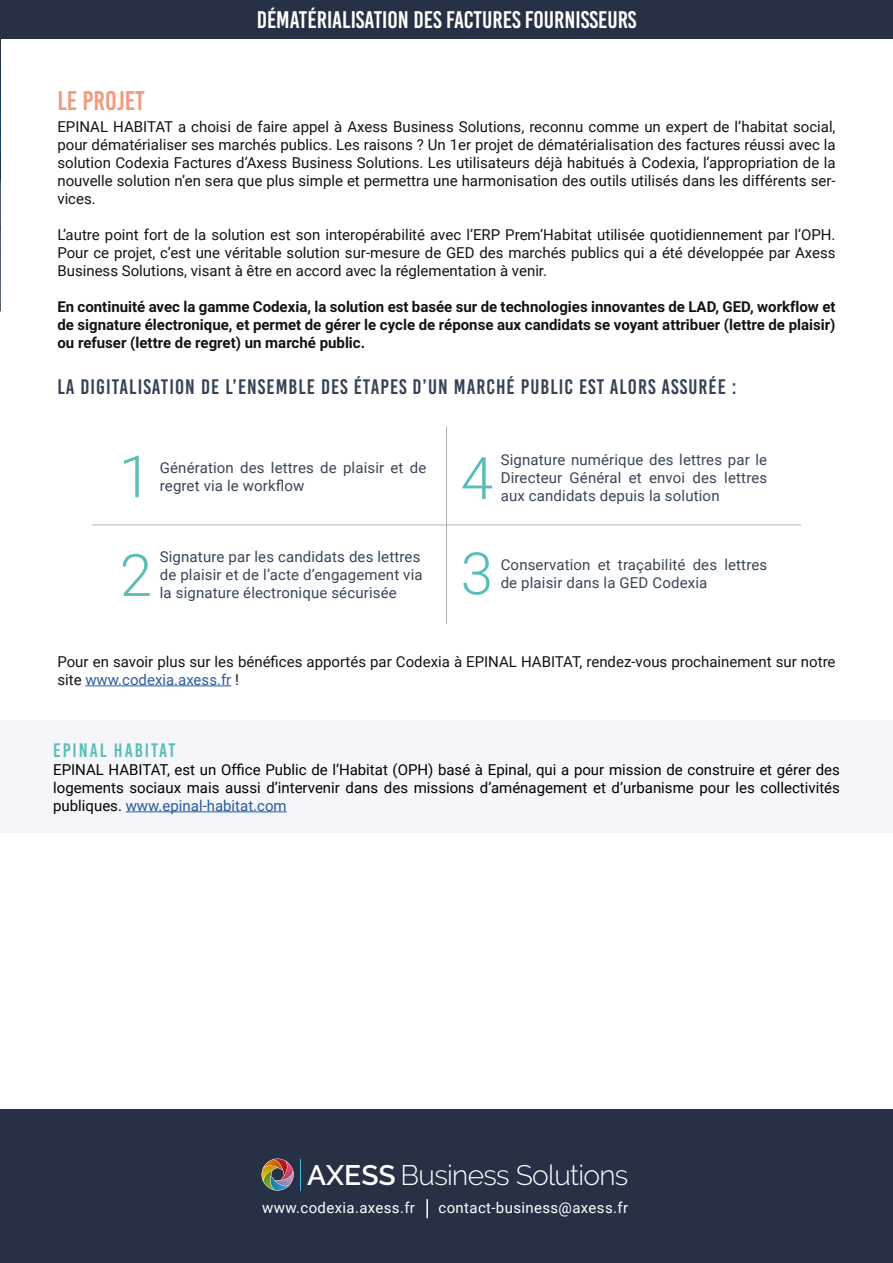
<style>
.page{position:relative;width:893px;height:1263px;background:#fff}
.page>*{position:absolute;margin:0;border:0;box-sizing:border-box;transform-origin:0 0}
.t1{font:300 58.5px/95.4px "Roboto";color:#5bbdb7}
.t2{font:300 28.2px "Raleway";letter-spacing:-.025em;color:#fff}
.t3{font:27px "Bebas Kai";color:#f3997e}
.t4{font:24px "Bebas Kai";color:#fff}
.t5{font:21px "Bebas Kai";letter-spacing:.05em;color:#354354}
.t6{font:19.5px "Bebas Kai";letter-spacing:.1em;color:#5bbdb7}
.t7{font:15px/18px "Roboto";color:#131313;text-align:justify}
.t8{font:15px/18px "Roboto";letter-spacing:.01em;color:#384556}
.t9{font:700 15px/18px "Roboto";color:#131313;text-align:justify}
.t10{font:15px/18px "Roboto";color:#000;text-align:justify}
.t11{font:15px "Roboto";letter-spacing:.025em;color:#fff}
.s1{color:#2c5d9d}
.s2{color:#275b9b}
.s3{font-weight:600}
</style>
<div class="page">
<hr style="left:0;top:69px;width:1px;height:242px;background:#263145">
<div style="left:0;top:0;width:893px;height:38px;background:#263145"></div>
<div style="left:0;top:720px;width:893px;height:113px;background:#f4f6fa"></div>
<hr style="left:126px;top:811px;width:161px;height:1px;background:#275b9b">
<div style="left:0;top:1110px;width:893px;height:153px;background:#263145"></div>
<svg style="left:262px;top:1159px;width:31px;height:31px"></svg>
<hr style="left:300px;top:1159px;width:1px;height:31px;background:#47baec">
<svg style="left:426px;top:1199px;width:2px;height:19px"></svg>
<hr style="left:446px;top:426px;width:1px;height:198px;background:#b3b2b2">
<hr style="left:92px;top:524px;width:709px;height:1px;background:#b3b2b2">
<hr style="left:85px;top:685px;width:146px;height:1px;background:#2c5d9d">
<hr style="left:0;top:0;width:1px;height:70px;background:#263145">
<h3 class="t4" style="left:257px;top:7px;width:381px">DÉMATÉRIALISATION DES FACTURES FOURNISSEURS</h3>
<h3 class="t3" style="left:57px;top:86px;width:89px">LE PROJET</h3>
<p class="t7" style="left:57px;top:117px;width:780px">EPINAL HABITAT a choisi de faire appel à Axess Business Solutions, reconnu comme un expert de l’habitat social, pour dématérialiser ses marchés publics. Les raisons ? Un 1er projet de dématérialisation des factures réussi avec la solution Codexia Factures d’Axess Business Solutions. Les utilisateurs déjà habitués à Codexia, l’appropriation de la nouvelle solution n’en sera que plus simple et permettra une harmonisation des outils utilisés dans les différents ser&shy;vices.</p>
<p class="t7" style="left:57px;top:225px;width:780px">L’autre point fort de la solution est son interopérabilité avec l’ERP Prem’Habitat utilisée quotidiennement par l’OPH.<br>Pour ce projet, c’est une véritable solution sur-mesure de GED des marchés publics qui a été développée par Axess Business Solutions, visant à être en accord avec la réglementation à venir.</p>
<p class="t9" style="left:57px;top:297px;width:780px">En continuité avec la gamme Codexia, la solution est basée sur de technologies innovantes de LAD, GED, workflow et de signature électronique, et permet de gérer le cycle de réponse aux candidats se voyant attribuer (lettre de plaisir) ou refuser (lettre de regret) un marché public.</p>
<h3 class="t5" style="left:57px;top:376px;width:681px">LA DIGITALISATION DE L’ENSEMBLE DES ÉTAPES D’UN MARCHÉ PUBLIC EST ALORS ASSURÉE :</h3>
<h1 class="t1" style="left:119px;top:427px;width:34px">1</h1>
<p class="t8" style="left:160px;top:458px;width:268px">Génération des lettres de plaisir et de</p>
<p class="t8" style="left:160px;top:476px;width:146px">regret via le workflow</p>
<h1 class="t1" style="left:120px;top:525px;width:34px">2</h1>
<p class="t8" style="left:160px;top:547px;width:264px">Signature par les candidats des lettres de plaisir et de l’acte d’engagement via</p>
<p class="t8" style="left:160px;top:583px;width:238px">la signature électronique sécurisée</p>
<h1 class="t1" style="left:461px;top:428px;width:34px">4<br>3</h1>
<p class="t8" style="left:501px;top:450px;width:268px;text-align:justify">Signature numérique des lettres par le Directeur Général et envoi des lettres aux candidats depuis la solution</p>
<p class="t8" style="left:501px;top:555px;width:268px">Conservation et traçabilité des lettres de plaisir dans la GED Codexia</p>
<p class="t7" style="left:57px;top:652px;width:780px">Pour en savoir plus sur les bénéfices apportés par Codexia à EPINAL HABITAT, rendez-vous prochainement sur notre site <span class="s1">www.codexia.axess.fr</span> !</p>
<h3 class="t6" style="left:53px;top:739px;width:124px">EPINAL HABITAT</h3>
<p class="t10" style="left:53px;top:760px;width:788px">EPINAL HABITAT, est un Office Public de l’Habitat (OPH) basé à Epinal, qui a pour mission de construire et gérer des logements sociaux mais aussi d’intervenir dans des missions d’aménagement et d’urbanisme pour les collectivités publiques. <span class="s2">www.epinal-habitat.com</span></p>
<h2 class="t2" style="left:307px;top:1158px;width:323px"><span class="s3">AXESS</span> Business Solutions</h2>
<p class="t11" style="left:262px;top:1197px;width:154px">www.codexia.axess.fr</p>
<p class="t11" style="left:438px;top:1197px;width:191px">contact-business@axess.fr</p>
</div>
